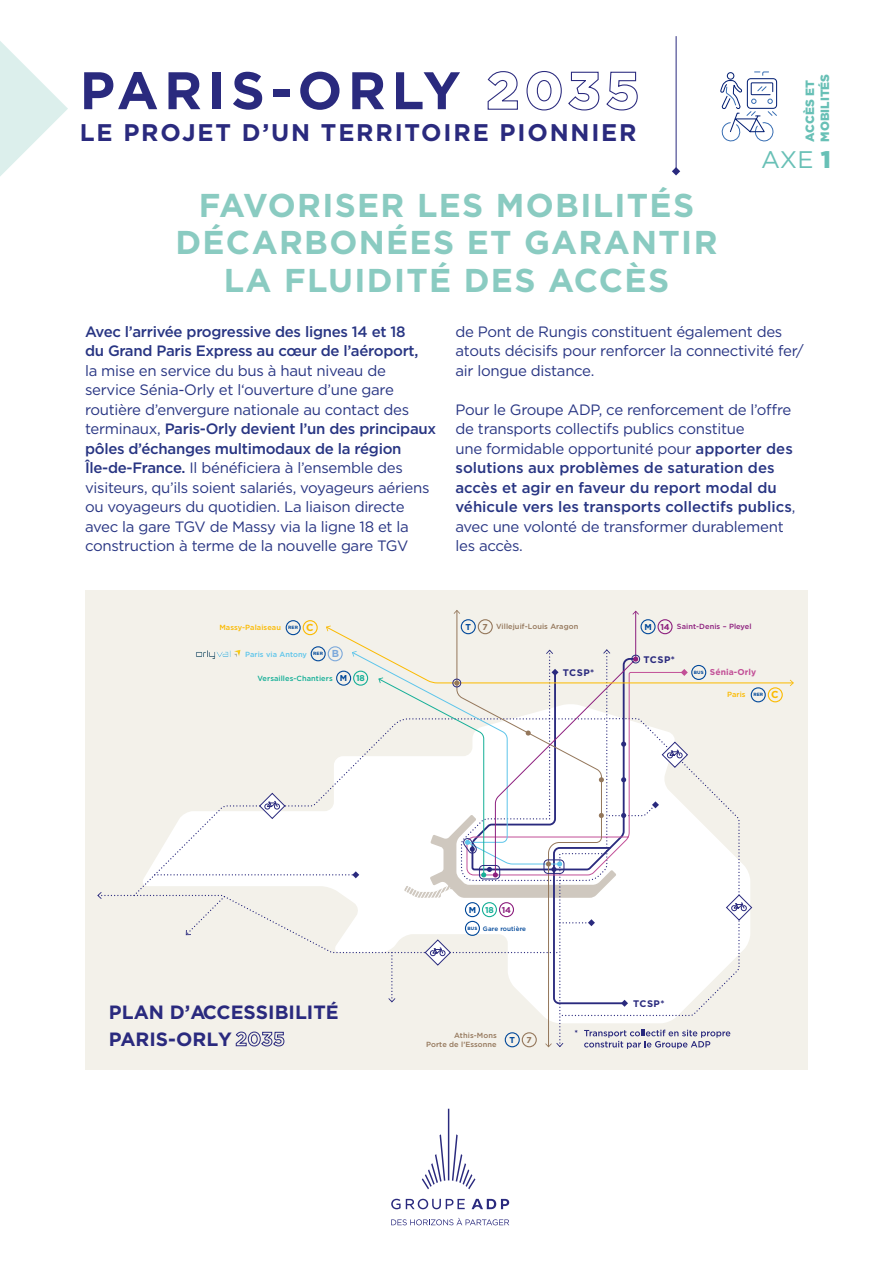
<style>
.page{position:relative;width:893px;height:1263px;background:#fff}
.page>*{position:absolute;margin:0;border:0;box-sizing:border-box;transform-origin:0 0}
.t1{font:700 52.8px "Gotham";letter-spacing:.105em;color:#2a2a7e}
.t2{font:700 33px/37.5px "Gotham";letter-spacing:.04em;color:#8acbc1;text-align:center}
.t3{font:700 24px "Gotham";letter-spacing:.075em;color:#2a2a7e}
.t4{font:24px "Gotham";color:#68c0b6}
.t5{font:700 19.2px/26.5px "Gotham";color:#2a2a7e}
.t6{font:15px/19.5px "Gotham";letter-spacing:-.02em;color:#283583}
.t7{font:500 15px/19.5px "Gotham";letter-spacing:-.02em;color:#283583}
.t8{font:900 12px/15px "Gotham";color:#68c0b6}
.t9{font:700 9.6px "Gotham";letter-spacing:.05em;color:#2a2a7e}
.t10{font:700 8.55px "Gotham";letter-spacing:.01em;color:#c24f97}
.t11{font:700 8.55px "Gotham";color:#15af97}
.t12{font:700 8.55px "Gotham";color:#8d1f7e}
.t13{font:700 8.55px "Gotham";color:#00489a}
.t14{font:700 8.55px "Gotham";color:#94775b}
.t15{font:500 7.5px/8.9px "Gotham";letter-spacing:.01em;color:#94775b;text-align:right}
.t16{font:500 7.5px "Gotham";letter-spacing:.01em;color:#fbba00}
.t17{font:500 7.5px "Gotham";letter-spacing:.01em;color:#15af97}
.t18{font:500 7.5px "Gotham";letter-spacing:.01em;color:#8d1f7e}
.t19{font:500 7.5px "Gotham";letter-spacing:.01em;color:#5dc5ea}
.t20{font:500 6.3px "Gotham";letter-spacing:.01em;color:#00489a}
.t21{font:700 4.65px "Gotham";color:#00489a}
.s1{font-weight:900}
.s2{font-weight:500}
.s3{color:#00489a}
.s4{font-size:10.05px;color:#fbba00}
.s5{font-size:10.05px;color:#7da9db}
.s6{font-size:4.65px;color:#00489a}
.s7{color:#8d1f7e}
.s8{font-weight:700;font-size:4.65px}
</style>
<div class="page">
<svg style="left:0;top:41px;width:68px;height:135px"></svg>
<div style="left:85px;top:590px;width:723px;height:480px;background:#f3f1ea"></div>
<hr style="left:676px;top:36px;width:1px;height:133px;background:#2a2a7e">
<svg style="left:672px;top:167px;width:8px;height:8px"></svg>
<svg style="left:97px;top:610px;width:697px;height:439px"></svg>
<svg style="left:721px;top:71px;width:57px;height:71px"></svg>
<svg style="left:391px;top:1218px;width:118px;height:7px"></svg>
<svg style="left:422px;top:1109px;width:53px;height:80px"></svg>
<svg style="left:472px;top:1199px;width:37px;height:10px"></svg>
<svg style="left:391px;top:1199px;width:74px;height:10px"></svg>
<h1 class="t1" style="left:80px;top:55px;width:561px">PARIS-ORLY <span class="s1">2035</span></h1>
<h3 class="t3" style="left:80px;top:117px;width:558px">LE PROJET D’UN TERRITOIRE PIONNIER</h3>
<p class="t8" style="left:802px;top:142px;width:69px;rotate:-90deg">ACCÈS ET<br>MOBILITÉS</p>
<h3 class="t4" style="left:761px;top:144px;width:71px">AXE <span class="s1">1</span></h3>
<h2 class="t2" style="left:175px;top:186px;width:544px">FAVORISER LES MOBILITÉS<br>DÉCARBONÉES ET GARANTIR<br>LA FLUIDITÉ DES ACCÈS</h2>
<p class="t7" style="left:85px;top:321px;width:335px">Avec l’arrivée progressive des lignes 14 et 18 du Grand Paris Express au cœur de l’aéroport,</p>
<p class="t6" style="left:85px;top:360px;width:353px">la mise en service du bus à haut niveau de service Sénia-Orly et l‘ouverture d’une gare routière d’envergure nationale au contact des terminaux, <span class="s2">Paris-Orly devient l’un des principaux pôles d’échanges multimodaux de la région Île-de-France.</span> Il bénéficiera à l’ensemble des visiteurs, qu’ils soient salariés, voyageurs aériens ou voyageurs du quotidien. La liaison directe avec la gare TGV de Massy via la ligne 18 et la construction à terme de la nouvelle gare TGV</p>
<p class="t6" style="left:455px;top:321px;width:350px">de Pont de Rungis constituent également des atouts décisifs pour renforcer la connectivité fer/ air longue distance.</p>
<p class="t6" style="left:455px;top:399px;width:342px">Pour le Groupe ADP, ce renforcement de l’offre de transports collectifs publics constitue<br>une formidable opportunité pour <span class="s2">apporter des solutions aux problèmes de saturation des accès et agir en faveur du report modal du véhicule vers les transports collectifs publics</span>, avec une volonté de transformer durablement les accès.</p>
<p class="t13" style="left:465px;top:622px;width:7px">T</p>
<p class="t14" style="left:483px;top:622px;width:7px">7</p>
<p class="t12" style="left:644px;top:621px;width:27px"><span class="s3">M</span> 14</p>
<p class="t16" style="left:219px;top:622px;width:63px">Massy-Palaiseau</p>
<p class="t15" style="left:496px;top:622px;width:84px">Villejuif-Louis Aragon</p>
<p class="t18" style="left:677px;top:622px;width:76px">Saint-Denis – Pleyel</p>
<p class="t21" style="left:288px;top:624px;width:27px">RER <span class="s4">C</span></p>
<p class="t21" style="left:313px;top:651px;width:27px">RER <span class="s5">B</span></p>
<p class="t19" style="left:245px;top:649px;width:63px">Paris via Antony</p>
<p class="t17" style="left:257px;top:673px;width:77px">Versailles-Chantiers</p>
<p class="t11" style="left:340px;top:673px;width:27px"><span class="s3">M</span> 18</p>
<p class="t9" style="left:563px;top:666px;width:33px">TCSP*</p>
<p class="t9" style="left:644px;top:653px;width:33px">TCSP*</p>
<p class="t10" style="left:694px;top:667px;width:64px"><span class="s6">BUS</span> Sénia-Orly</p>
<p class="t16" style="left:727px;top:690px;width:20px">Paris</p>
<p class="t21" style="left:753px;top:692px;width:27px">RER <span class="s4">C</span></p>
<p class="t5" style="left:109px;top:999px;width:231px">PLAN D’ACCESSIBILITÉ<br>PARIS-ORLY</p>
<p class="t11" style="left:469px;top:904px;width:44px"><span class="s3">M</span> 18 <span class="s7">14</span></p>
<p class="t20" style="left:468px;top:924px;width:60px"><span class="s8">BUS</span> Gare routière</p>
<p class="t15" style="left:426px;top:1031px;width:72px">Athis-Mons<br>Porte de l’Essonne</p>
<p class="t13" style="left:509px;top:1035px;width:7px">T</p>
<p class="t14" style="left:527px;top:1035px;width:7px">7</p>
<p class="t9" style="left:633px;top:997px;width:33px">TCSP*</p>
</div>
